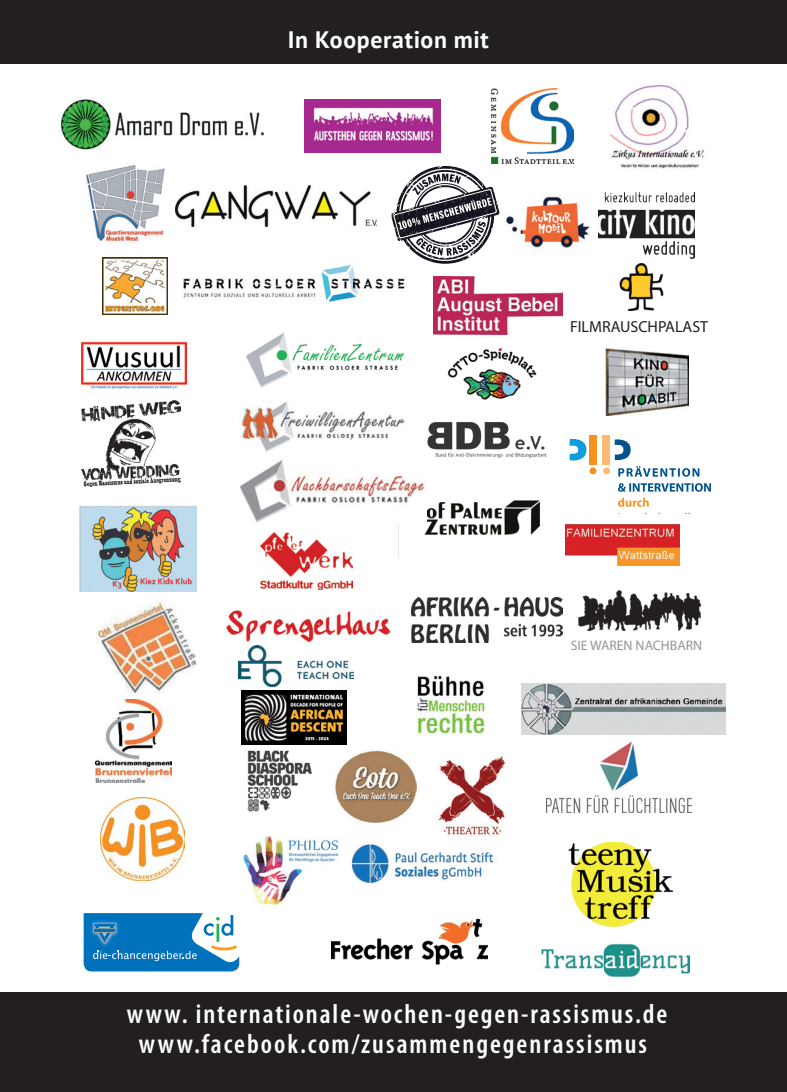
<style>
.page{position:relative;width:787px;height:1092px;background:#fff}
.page>*{position:absolute;margin:0;border:0;box-sizing:border-box;transform-origin:0 0}
.t1{font:600 condensed 27.5px/30px "Myriad Pro";letter-spacing:.07em;color:#fff;text-align:center}
.t2{font:700 23.75px "PT Sans";letter-spacing:.025em;color:#fff}
.t3{font:16px "Myriad Pro";color:#231f20}
.t4{font:13.75px "Myriad Pro";color:#939598}
</style>
<div class="page">
<img style="left:61px;top:99px;width:203px;height:51px">
<img style="left:176px;top:186px;width:201px;height:40px">
<svg style="left:84px;top:913px;width:155px;height:58px"></svg>
<svg style="left:94px;top:928px;width:21px;height:4px"></svg>
<img style="left:598px;top:193px;width:96px;height:65px">
<img style="left:183px;top:264px;width:222px;height:38px">
<img style="left:246px;top:332px;width:159px;height:56px">
<img style="left:546px;top:741px;width:145px;height:71px">
<svg style="left:618px;top:513px;width:73px;height:1px"></svg>
<svg style="left:618px;top:498px;width:30px;height:8px"></svg>
<svg style="left:618px;top:483px;width:93px;height:8px"></svg>
<div style="left:589px;top:435px;width:7px;height:29px;background:#f7931d"></div>
<div style="left:603px;top:435px;width:7px;height:29px;background:#fcb971"></div>
<svg style="left:614px;top:439px;width:85px;height:37px"></svg>
<svg style="left:569px;top:439px;width:18px;height:22px"></svg>
<div style="left:589px;top:467px;width:7px;height:7px;background:#f7931d;border-radius:50%"></div>
<div style="left:603px;top:467px;width:7px;height:7px;background:#fcb971;border-radius:50%"></div>
<img style="left:568px;top:842px;width:104px;height:84px">
<img style="left:101px;top:797px;width:83px;height:83px">
<img style="left:438px;top:756px;width:68px;height:79px">
<img style="left:522px;top:683px;width:203px;height:51px">
<img style="left:610px;top:84px;width:94px;height:85px">
<img style="left:81px;top:341px;width:105px;height:47px">
<img style="left:95px;top:699px;width:77px;height:83px">
<img style="left:85px;top:165px;width:80px;height:77px">
<img style="left:261px;top:532px;width:91px;height:57px">
<img style="left:243px;top:836px;width:96px;height:69px">
<img style="left:351px;top:844px;width:144px;height:40px">
<img style="left:241px;top:401px;width:164px;height:51px">
<img style="left:102px;top:257px;width:65px;height:58px">
<img style="left:81px;top:400px;width:99px;height:86px">
<img style="left:605px;top:348px;width:83px;height:67px">
<img style="left:96px;top:600px;width:99px;height:94px">
<img style="left:226px;top:610px;width:165px;height:32px">
<img style="left:619px;top:263px;width:45px;height:47px">
<img style="left:541px;top:944px;width:148px;height:33px">
<img style="left:565px;top:524px;width:114px;height:42px">
<img style="left:80px;top:506px;width:116px;height:85px">
<img style="left:491px;top:89px;width:82px;height:74px">
<div style="left:0;top:0;width:787px;height:64px;background:#231f20"></div>
<div style="left:0;top:992px;width:787px;height:99px;background:#231f20"></div>
<img style="left:506px;top:196px;width:84px;height:52px">
<img style="left:398px;top:488px;width:142px;height:69px">
<img style="left:448px;top:347px;width:89px;height:53px">
<img style="left:578px;top:591px;width:122px;height:40px">
<img style="left:411px;top:597px;width:151px;height:45px">
<img style="left:427px;top:422px;width:120px;height:36px">
<img style="left:332px;top:918px;width:155px;height:47px">
<img style="left:239px;top:645px;width:114px;height:41px">
<img style="left:242px;top:690px;width:105px;height:54px">
<img style="left:247px;top:750px;width:65px;height:62px">
<img style="left:335px;top:750px;width:81px;height:73px">
<img style="left:417px;top:675px;width:69px;height:61px">
<img style="left:434px;top:277px;width:129px;height:57px">
<svg style="left:391px;top:166px;width:108px;height:98px"></svg>
<img style="left:240px;top:460px;width:186px;height:63px">
<img style="left:305px;top:99px;width:135px;height:53px">
<p class="t2" style="left:288px;top:23px;width:202px">In Kooperation mit</p>
<p class="t3" style="left:570px;top:316px;width:140px">FILMRAUSCHPALAST</p>
<p class="t4" style="left:571px;top:636px;width:133px">SIE WAREN NACHBARN</p>
<p class="t1" style="left:127px;top:998px;width:542px">www. internationale-wochen-gegen-rassismus.de www.facebook.com/zusammengegenrassismus</p>
</div>
